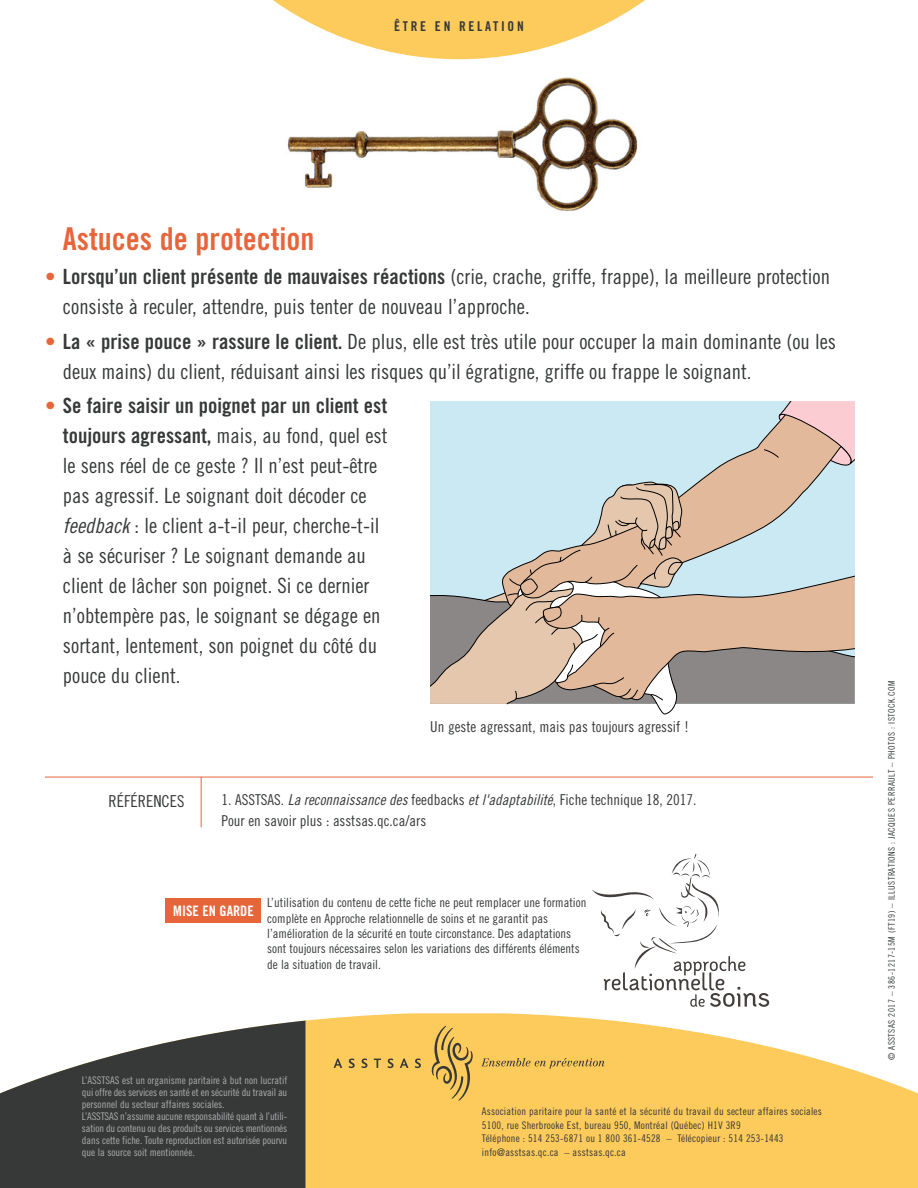
<style>
.page{position:relative;width:918px;height:1188px;background:#fff}
.page>*{position:absolute;margin:0;border:0;box-sizing:border-box;transform-origin:0 0}
.t1{font:31.5px "Trade Gothic LT Pro Bd Cn 20";color:#e7653a}
.t2{font:21px/30px "Trade Gothic LT Pro Cn 18";color:#373939}
.t3{font:21px "Trade Gothic LT Pro Bd Cn 20";color:#373939}
.t4{font:16.5px "Trade Gothic Cond Eighteen";color:#373939}
.t5{font:15px/21px "Trade Gothic Cond Eighteen";color:#373939}
.t6{font:14.4px "Trade Gothic LT Pro Bd Cn 20";color:#fff}
.t7{font:13.5px "Trade Gothic LT Pro Bd Cn 20";letter-spacing:.2em;color:#373939}
.t8{font:12.75px/15.3px "Trade Gothic LT Pro Cn 18";color:#373939}
.t9{font:10.5px/12px "Trade Gothic LT Pro Cn 18";letter-spacing:-.005em;color:#ababac}
.t10{font:10.5px/13.5px "Trade Gothic LT Pro Cn 18";letter-spacing:.02em;color:#373939}
.t11{font:9px "Trade Gothic LT Pro Cn 18";letter-spacing:.05em;color:#373939}
.s1{color:#e7653a}
.s2{font-family:"Trade Gothic LT Pro Bd Cn 20"}
.s3{font-family:"Trade Gothic LT Pro Cn 18";color:#e7653a}
.s4{font-family:"Trade Gothic LT Pro Cn 18 Obl"}
.s5{font-family:"Trade Gothic Cond Eighteen Obl"}
</style>
<div class="page">
<img style="left:287px;top:77px;width:351px;height:134px">
<svg style="left:592px;top:854px;width:177px;height:153px"></svg>
<svg style="left:273px;top:0;width:372px;height:59px"></svg>
<svg style="left:302px;top:1013px;width:616px;height:175px;background:#fdd06d"></svg>
<svg style="left:0;top:1021px;width:305px;height:167px;fill:#373939"></svg>
<svg style="left:334px;top:1059px;width:8px;height:9px"></svg>
<svg style="left:349px;top:1059px;width:6px;height:9px"></svg>
<svg style="left:361px;top:1059px;width:6px;height:9px"></svg>
<svg style="left:374px;top:1059px;width:7px;height:9px"></svg>
<svg style="left:387px;top:1059px;width:7px;height:9px"></svg>
<svg style="left:400px;top:1059px;width:8px;height:9px"></svg>
<svg style="left:415px;top:1059px;width:6px;height:9px"></svg>
<svg style="left:481px;top:1058px;width:123px;height:11px"></svg>
<svg style="left:432px;top:1026px;width:41px;height:75px;background:#d4ad54"></svg>
<hr style="left:45px;top:777px;width:828px;height:1px;background:#e7653a">
<hr style="left:201px;top:777px;width:1px;height:50px;background:#e7653a">
<div style="left:166px;top:898px;width:95px;height:25px;background:#e7653a"></div>
<div style="left:430px;top:401px;width:425px;height:303px;background:#cbe9f2"></div>
<svg style="left:699px;top:448px;width:121px;height:33px"></svg>
<svg style="left:755px;top:401px;width:100px;height:74px"></svg>
<svg style="left:430px;top:481px;width:425px;height:233px"></svg>
<p class="t7" style="left:394px;top:18px;width:131px">Êtr e en r elation</p>
<h1 class="t1" style="left:45px;top:219px;width:271px">Astuces de protection</h1>
<p class="t2" style="left:63px;top:261px;width:769px;text-indent:-18px"><span class="s1">•</span> <span class="s2">Lorsqu’un client présente de mauvaises réactions</span> (crie, crache, griffe, frappe), la meilleure protection consiste à reculer, attendre, puis tenter de nouveau l’approche.</p>
<p class="t2" style="left:63px;top:326px;width:775px;text-indent:-18px"><span class="s1">•</span> <span class="s2">La « prise pouce » rassure le client.</span> De plus, elle est très utile pour occuper la main dominante (ou les deux mains) du client, réduisant ainsi les risques qu’il égratigne, griffe ou frappe le soignant.</p>
<p class="t3" style="left:45px;top:393px;width:344px"><span class="s3">•</span> Se faire saisir un poignet par un client est</p>
<p class="t2" style="left:63px;top:420px;width:326px"><span class="s2">toujours agressant,</span> mais, au fond, quel est le sens réel de ce geste ? Il n’est peut-être pas agressif. Le soignant doit décoder ce <span class="s4">feedback</span> : le client a-t-il peur, cherche-t-il à se sécuriser ? Le soignant demande au client de lâcher son poignet. Si ce dernier n’obtempère pas, le soignant se dégage en sortant, lentement, son poignet du côté du pouce du client.</p>
<p class="t4" style="left:108px;top:791px;width:62px">Références</p>
<p class="t5" style="left:430px;top:716px;width:260px">Un geste agressant, mais pas toujours agressif !</p>
<p class="t5" style="left:221px;top:789px;width:477px">1. ASSTSAS. <span class="s5">La reconnaissance des</span> feedbacks <span class="s5">et l'adaptabilité</span>, Fiche technique 18, 2017.<br>Pour en savoir plus : asstsas.qc.ca/ars</p>
<p class="t6" style="left:173px;top:902px;width:75px">MISE EN GARDE</p>
<p class="t8" style="left:267px;top:895px;width:321px">L’utilisation du contenu de cette fiche ne peut remplacer une formation complète en Approche relationnelle de soins et ne garantit pas l’amélioration de la sécurité en toute circonstance. Des adaptations sont toujours nécessaires selon les variations des différents éléments de la situation de travail.</p>
<p class="t9" style="left:82px;top:1074px;width:207px;text-indent:40px">est un organisme paritaire à but non lucratif qui offre des services en santé et en sécurité du travail au personnel du secteur affaires sociales.<br>L’ASSTSAS</p>
<p class="t9" style="left:82px;top:1074px;width:12px">L’ASSTSAS</p>
<p class="t9" style="left:82px;top:1110px;width:207px;text-align:justify;text-indent:38px">n’assume aucune responsabilité quant à l’utili&shy;sation du contenu ou des produits ou services mentionnés dans cette fiche. Toute reproduction est autorisée pourvu que la source soit mentionnée.</p>
<p class="t10" style="left:482px;top:1105px;width:342px">Association paritaire pour la santé et la sécurité du travail du secteur affaires sociales 5100, rue Sherbrooke Est, bureau 950, Montréal (Québec) H1V 3R9<br>Téléphone : 514 253-6871 ou 1 800 361-4528 – Télécopieur : 514 253-1443 info@asstsas.qc.ca – asstsas.qc.ca</p>
<p class="t11" style="left:886px;top:1060px;width:381px;rotate:-90deg">© ASSTSAS 2017 – 386-1217-15M (FT19) – IllustrationS : Jacques Perrault – Photos : iSTOCK.com</p>
</div>
